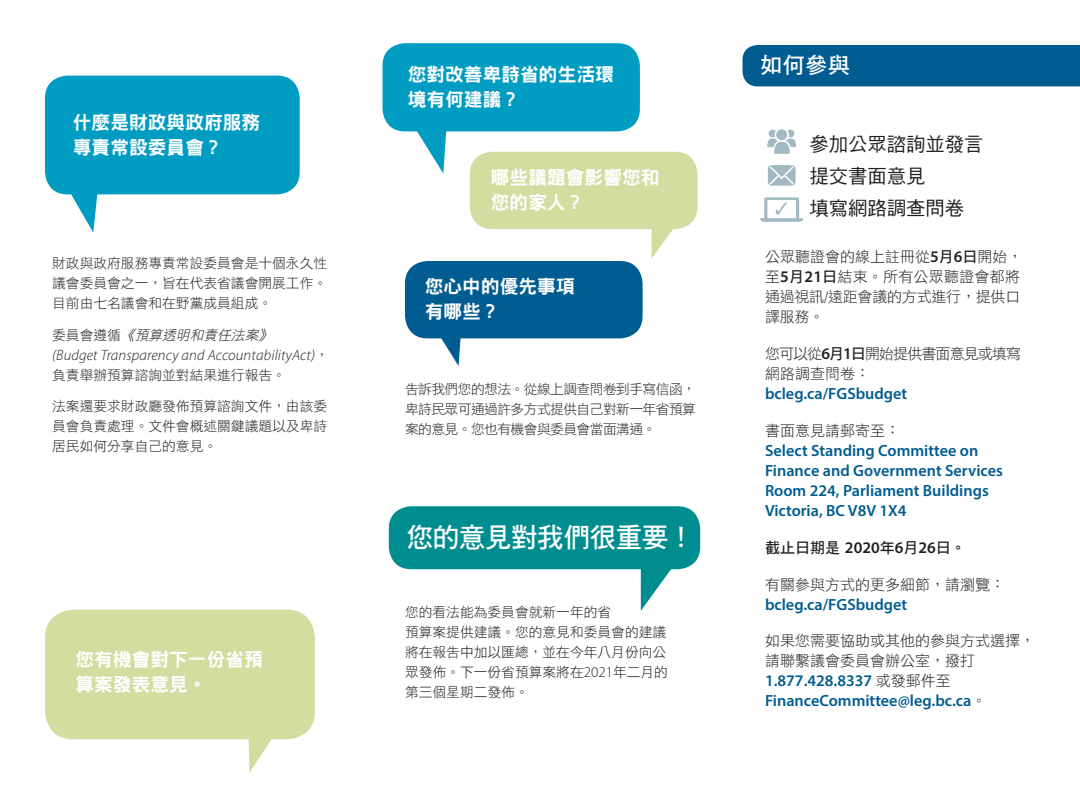
<style>
.page{position:relative;width:1080px;height:810px;background:#fff}
.page>*{position:absolute;margin:0;border:0;box-sizing:border-box;transform-origin:0 0}
.speech_bubbles_bigge{font:27.5px "DF Hei Std W7";letter-spacing:-.02em;color:#fff}
.head_reversed{font:22.5px "DF Hei Std W7";color:#fff}
.t1{font:19.38px/32.2px "DF Hei Std W5";color:#231f20}
.speech_bubbles{font:18.75px/25px "DF Hei Std W9";color:#fff}
.speech_bubbles_bigge-2{font:18.75px/25px "DF Hei Std W9";color:#fff}
.myriad_larger{font:600 16.25px/20px "Myriad Pro";color:#005c91}
.myriad_larger-2{font:15px/20px "DF Hei Std W3";color:#231f20}
.myriad_brochure{font:italic 300 15px "Myriad Pro";letter-spacing:.01em;color:#231f20}
.myriad_larger-3{font:15px/20px "DF Hei Std W3";letter-spacing:-.06em;color:#231f20}
.myriad_larger-4{font:15px "DF Hei Std W7";color:#231f20}
.myriad_brochure-2{font:13.75px/20px "DF Hei Std W3";color:#231f20;text-align:justify}
.myriad_brochure-3{font:italic 13.75px "DF Hei Std W3";color:#231f20}
.s1{font-style:normal}
.s2{font-family:"DF Hei Std W3";font-weight:400;font-style:normal;font-size:13.75px}
.s3{font-family:"Myriad Pro";font-weight:300;font-size:15px}
.s4{font-family:"Myriad Pro";font-weight:600;font-size:16.25px}
.s5{font-family:"DF Hei Std W7"}
.s6{font-family:"DF Hei Std W3";font-weight:400;font-size:15px;color:#231f20}
</style>
<div class="page">
<div style="left:742px;top:45px;width:338px;height:41px;background:#005c91"></div>
<svg style="left:767px;top:129px;width:29px;height:25px"></svg>
<svg style="left:760px;top:197px;width:43px;height:25px"></svg>
<svg style="left:768px;top:165px;width:28px;height:21px"></svg>
<div style="left:45px;top:76px;width:255px;height:118px;background:#009cc2;border-radius:22px"></div>
<svg style="left:61px;top:193px;width:39px;height:40px"></svg>
<svg style="left:641px;top:569px;width:37px;height:42px"></svg>
<div style="left:389px;top:506px;width:311px;height:63px;background:#008d8f;border-radius:22px"></div>
<div style="left:382px;top:43px;width:258px;height:88px;background:#009cc2;border-radius:22px"></div>
<svg style="left:409px;top:131px;width:39px;height:43px"></svg>
<div style="left:470px;top:152px;width:228px;height:77px;background:#d1dea0;border-radius:22px"></div>
<svg style="left:652px;top:225px;width:36px;height:33px"></svg>
<div style="left:405px;top:261px;width:238px;height:77px;background:#005c91;border-radius:22px"></div>
<svg style="left:425px;top:338px;width:38px;height:28px"></svg>
<div style="left:45px;top:610px;width:270px;height:129px;background:#d1dea0;border-radius:28px"></div>
<svg style="left:248px;top:739px;width:25px;height:34px"></svg>
<p class="speech_bubbles_bigge-2" style="left:73px;top:109px;width:189px">什麼是財政與政府服務專責常設委員會？</p>
<p class="myriad_brochure-2" style="left:52px;top:253px;width:277px">財政與政府服務專責常設委員會是十個永久性議會委員會之一，旨在代表省議會開展工作。目前由七名議會和在野黨成員組成。</p>
<p class="myriad_brochure-3" style="left:52px;top:327px;width:225px"><span class="s1">委員會遵循</span>《預算透明和責任法案》</p>
<p class="myriad_brochure" style="left:52px;top:346px;width:278px">(Budget Transparency and AccountabilityAct)<span class="s2">，</span></p>
<p class="myriad_brochure-2" style="left:52px;top:364px;width:235px">負責舉辦預算諮詢並對結果進行報告。</p>
<p class="myriad_brochure-2" style="left:52px;top:396px;width:277px">法案還要求財政廳發佈預算諮詢文件，由該委員會負責處理。文件會概述關鍵議題以及卑詩居民如何分享自己的意見。</p>
<p class="speech_bubbles_bigge-2" style="left:75px;top:647px;width:189px">您有機會對下一份省預算案發表意見。</p>
<p class="speech_bubbles" style="left:408px;top:61px;width:208px">您對改善卑詩省的生活環境有何建議？</p>
<p class="speech_bubbles" style="left:491px;top:164px;width:170px">哪些議題會影響您和您的家人？</p>
<p class="speech_bubbles" style="left:425px;top:274px;width:151px">您心中的優先事項有哪些？</p>
<p class="myriad_brochure-2" style="left:405px;top:379px;width:292px">告訴我們您的想法。從線上調查問卷到手寫信函，卑詩民眾可通過許多方式提供自己對新一年省預算案的意見。您也有機會與委員會當面溝通。</p>
<p class="speech_bubbles_bigge" style="left:407px;top:522px;width:290px">您的意見對我們很重要！</p>
<p class="myriad_brochure-2" style="left:405px;top:601px;width:265px;text-align:left">您的看法能為委員會就新一年的省<br>預算案提供建議。您的意見和委員會的建議將在報告中加以匯總，並在今年八月份向公眾發佈。下一份省預算案將在<span class="s3">2021</span>年二月的第三個星期二發佈。</p>
<p class="head_reversed" style="left:760px;top:53px;width:91px">如何參與</p>
<p class="t1" style="left:809px;top:127px;width:176px">參加公眾諮詢並發言提交書面意見<br>填寫網路調查問卷</p>
<p class="myriad_larger-2" style="left:765px;top:246px;width:259px">公眾聽證會的線上註冊從<span class="s4">5</span><span class="s5">月</span><span class="s4">6</span><span class="s5">日</span>開始，至<span class="s4">5</span><span class="s5">月</span><span class="s4">21</span><span class="s5">日</span>結束。所有公眾聽證會都將通過視訊/遠距會議的方式進行，提供口譯服務。</p>
<p class="myriad_larger-3" style="left:765px;top:343px;width:258px">您可以從<span class="s4">6</span><span class="s5">月</span><span class="s4">1</span><span class="s5">日</span>開始提供書面意見或填寫網路調查問卷：</p>
<p class="myriad_larger" style="left:765px;top:383px;width:144px">bcleg.ca/FGSbudget</p>
<p class="myriad_larger-2" style="left:765px;top:420px;width:136px">書面意見請郵寄至：</p>
<p class="myriad_larger" style="left:765px;top:440px;width:239px">Select Standing Committee on<br>Finance and Government Services<br>Room 224, Parliament Buildings<br>Victoria, BC V8V 1X4</p>
<p class="myriad_larger-4" style="left:765px;top:539px;width:202px">截止日期是 <span class="s4">2020</span>年<span class="s4">6</span>月<span class="s4">26</span>日。</p>
<p class="myriad_larger-2" style="left:765px;top:574px;width:241px">有關參與方式的更多細節，請瀏覽：</p>
<p class="myriad_larger" style="left:765px;top:594px;width:144px">bcleg.ca/FGSbudget</p>
<p class="myriad_larger-2" style="left:765px;top:631px;width:271px">如果您需要協助或其他的參與方式選擇，請聯繫議會委員會辦公室，撥打</p>
<p class="myriad_larger" style="left:765px;top:671px;width:223px">1.877.428.8337 <span class="s6">或發郵件至<br></span>FinanceCommittee@leg.bc.ca<span class="s6">。</span></p>
</div>
